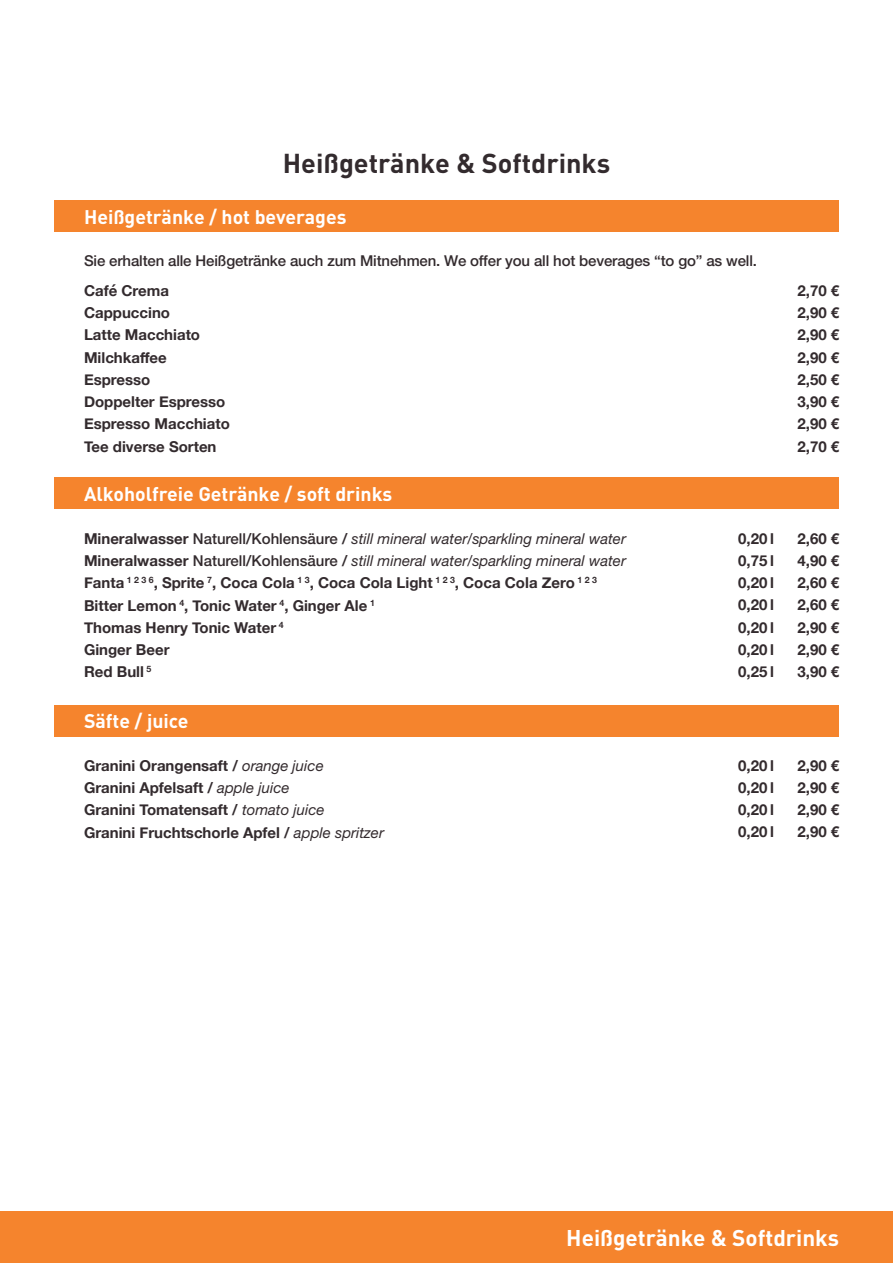
<style>
.page{position:relative;width:893px;height:1263px;background:#fff}
.page>*{position:absolute;margin:0;border:0;box-sizing:border-box;transform-origin:0 0}
.t1{font:700 27px "DIN Pro";color:#332b2e}
.t2{font:700 22.5px "DIN Pro";color:#fff}
.t3{font:700 19.5px "DIN Pro";color:#fff}
.t4{font:700 15px/22.2px "Helvetica Neue";color:#332b2e;text-align:justify}
.t5{font:italic 15px/22.2px "Helvetica Neue LT Std";color:#332b2e}
.t6{font:500 15px "Helvetica Neue LT Std";letter-spacing:-.01em;color:#332b2e}
.s1{font-family:"Helvetica Neue";font-weight:700;font-style:normal}
.s2{font-weight:500;font-style:normal}
.s3{font-family:"Helvetica Neue LT Std";font-weight:400;font-style:italic}
</style>
<div class="page">
<div style="left:0;top:1212px;width:893px;height:51px;background:#f5842d"></div>
<div style="left:54px;top:477px;width:785px;height:32px;background:#f5842d"></div>
<div style="left:54px;top:704px;width:785px;height:32px;background:#f5842d"></div>
<div style="left:54px;top:200px;width:785px;height:32px;background:#f5842d"></div>
<h1 class="t1" style="left:283px;top:145px;width:329px">Heißgetränke &amp; Softdrinks</h1>
<h3 class="t3" style="left:84px;top:203px;width:264px">Heißgetränke / hot beverages</h3>
<p class="t6" style="left:84px;top:252px;width:674px">Sie erhalten alle Heißgetränke auch zum Mitnehmen. We offer you all hot beverages “to go” as well.</p>
<p class="t4" style="left:84px;top:280px;width:147px;text-align:left">Café Crema<br>Cappuccino<br>Latte Macchiato<br>Milchkaffee<br>Espresso<br>Doppelter Espresso<br>Espresso Macchiato<br>Tee diverse Sorten</p>
<h3 class="t3" style="left:84px;top:481px;width:310px">Alkoholfreie Getränke / soft drinks</h3>
<p class="t5" style="left:84px;top:527px;width:543px"><span class="s1">Mineralwasser</span> <span class="s2">Naturell/Kohlensäure /</span> still mineral water/sparkling mineral water<br><span class="s1">Mineralwasser</span> <span class="s2">Naturell/Kohlensäure /</span> still mineral water/sparkling mineral water</p>
<p class="t4" style="left:84px;top:572px;width:514px;text-align:left">Fanta <sup>1</sup> <sup>2</sup> <sup>3</sup> <sup>6</sup>, Sprite <sup>7</sup>, Coca Cola <sup>1</sup> <sup>3</sup>, Coca Cola Light <sup>1</sup> <sup>2</sup> <sup>3</sup>, Coca Cola Zero <sup>1</sup> <sup>2</sup> <sup>3<br></sup>Bitter Lemon <sup>4</sup>, Tonic Water <sup>4</sup>, Ginger Ale <sup>1<br></sup>Thomas Henry Tonic Water <sup>4<br></sup>Ginger Beer<br>Red Bull <sup>5</sup></p>
<h3 class="t3" style="left:84px;top:708px;width:106px">Säfte / juice</h3>
<p class="t4" style="left:84px;top:755px;width:301px;text-align:left">Granini Orangensaft / <span class="s3">orange juice<br></span>Granini Apfelsaft / <span class="s3">apple juice<br></span>Granini Tomatensaft / <span class="s3">tomato juice<br></span>Granini Fruchtschorle Apfel / <span class="s3">apple spritzer</span></p>
<p class="t4" style="left:738px;top:528px;width:37px">0,20 l 0,75 l 0,20 l 0,20 l 0,20 l 0,20 l 0,25 l</p>
<p class="t4" style="left:738px;top:755px;width:37px">0,20 l 0,20 l 0,20 l 0,20 l</p>
<p class="t4" style="left:797px;top:280px;width:43px">2,70 € 2,90 € 2,90 € 2,90 € 2,50 € 3,90 € 2,90 € 2,70 €</p>
<p class="t4" style="left:797px;top:528px;width:43px">2,60 € 4,90 € 2,60 € 2,60 € 2,90 € 2,90 € 3,90 €</p>
<p class="t4" style="left:797px;top:755px;width:43px">2,90 € 2,90 € 2,90 € 2,90 €</p>
<h2 class="t2" style="left:566px;top:1222px;width:274px">Heißgetränke &amp; Softdrinks</h2>
</div>
